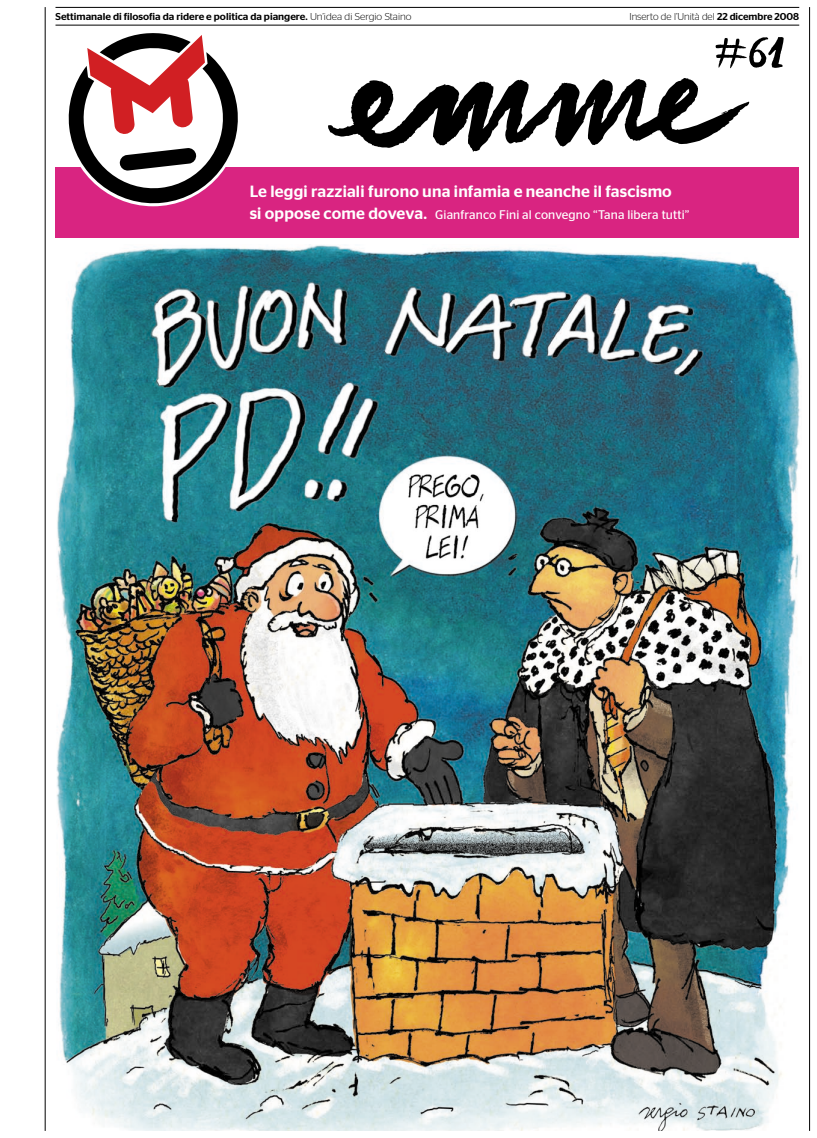
<style>
.page{position:relative;width:817px;height:1138px;background:#fff}
.page>*{position:absolute;margin:0;border:0;box-sizing:border-box;transform-origin:0 0}
.t1{font:500 16.25px "Stag Sans";letter-spacing:.01em;color:#fff}
.t2{font:12.5px "Stag Sans";letter-spacing:.01em;color:#fff}
.t3{font:500 10px "Stag Sans";color:#000}
.t4{font:300 10px "Stag Sans";color:#000}
.s1{font-weight:300}
.s2{font-weight:500}
.s3{font-weight:500;font-size:16.25px}
</style>
<div class="page">
<hr style="left:45px;top:7px;width:1px;height:1123px;background:#000">
<hr style="left:808px;top:7px;width:1px;height:1123px;background:#000">
<div style="left:55px;top:167px;width:743px;height:70px;background:#d92481"></div>
<svg style="left:60px;top:24px;width:187px;height:183px"></svg>
<svg style="left:328px;top:78px;width:421px;height:74px"></svg>
<hr style="left:55px;top:7px;width:743px;height:1px;background:#000">
<hr style="left:55px;top:25px;width:743px;height:1px;background:#000">
<svg style="left:715px;top:37px;width:68px;height:31px"></svg>
<img style="left:56px;top:244px;width:744px;height:886px">
<p class="t3" style="left:55px;top:10px;width:357px">Settimanale di filosofia da ridere e politica da piangere. <span class="s1">Un’idea di Sergio Staino</span></p>
<p class="t4" style="left:629px;top:11px;width:171px">Inserto de l’Unità del <span class="s2">22 dicembre 2008</span></p>
<h1 class="t1" style="left:249px;top:182px;width:423px">Le leggi razziali furono una infamia e neanche il fascismo</h1>
<p class="t2" style="left:249px;top:208px;width:441px"><span class="s3">si oppose come doveva.</span> Gianfranco Fini al convegno “Tana libera tutti”</p>
</div>
